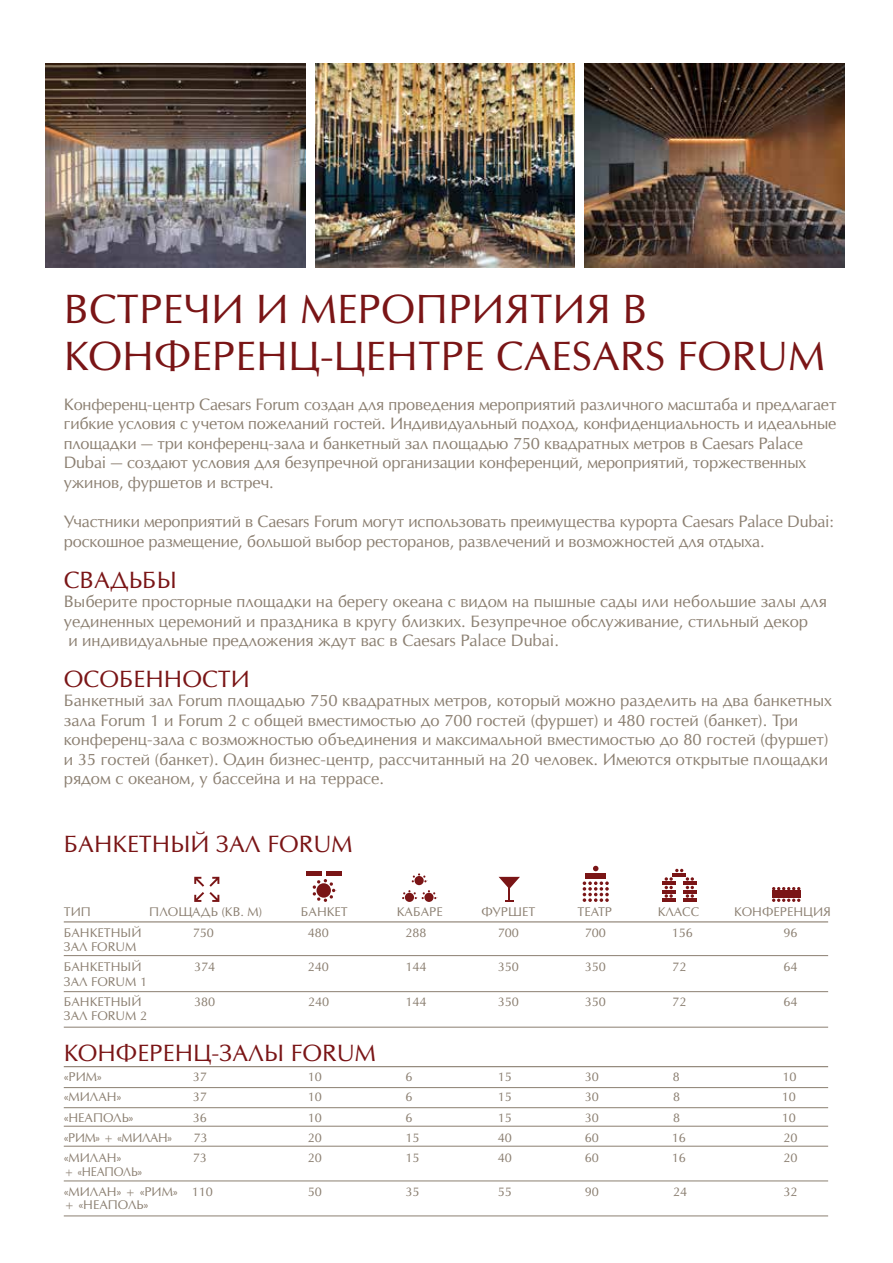
<style>
.page{position:relative;width:893px;height:1263px;background:#fff}
.page>*{position:absolute;margin:0;border:0;box-sizing:border-box;transform-origin:0 0}
.t1{font:39px/46.8px "Opium New";color:#7a1516}
.t2{font:22.5px "Opium New";color:#7a1516}
.t3{font:15.75px/19.5px "Opium New";letter-spacing:-.01em;color:#8b7f71}
.t4{font:12px/20.2px "Opium New";color:#8b7f71}
.t5{font:12px/20.2px "Opium New";color:#8b7f71;scale:.94 1}
.t6{font:12px "Opium New";letter-spacing:-.02em;color:#8b7f71}
</style>
<div class="page">
<img style="left:315px;top:64px;width:260px;height:204px">
<img style="left:46px;top:64px;width:259px;height:204px">
<img style="left:585px;top:64px;width:259px;height:204px">
<hr style="left:64px;top:921px;width:764px;height:1px;background:#8b7f71">
<hr style="left:64px;top:1027px;width:764px;height:1px;background:#8b7f71">
<hr style="left:64px;top:955px;width:764px;height:1px;background:#8b7f71">
<hr style="left:64px;top:991px;width:764px;height:1px;background:#8b7f71">
<hr style="left:64px;top:1066px;width:764px;height:1px;background:#8b7f71">
<hr style="left:64px;top:1126px;width:764px;height:1px;background:#8b7f71">
<hr style="left:64px;top:1087px;width:764px;height:1px;background:#8b7f71">
<hr style="left:64px;top:1107px;width:764px;height:1px;background:#8b7f71">
<hr style="left:64px;top:1146px;width:764px;height:1px;background:#8b7f71">
<hr style="left:64px;top:1181px;width:764px;height:1px;background:#8b7f71">
<hr style="left:64px;top:1216px;width:764px;height:1px;background:#8b7f71">
<div style="left:424px;top:893px;width:10px;height:9px;background:#7a1516;border-radius:50%"></div>
<svg style="left:402px;top:890px;width:34px;height:9px"></svg>
<div style="left:405px;top:893px;width:9px;height:9px;background:#7a1516;border-radius:50%"></div>
<svg style="left:412px;top:873px;width:14px;height:9px"></svg>
<div style="left:414px;top:876px;width:10px;height:9px;background:#7a1516;border-radius:50%"></div>
<svg style="left:312px;top:879px;width:23px;height:23px"></svg>
<div style="left:316px;top:883px;width:15px;height:15px;background:#7a1516;border-radius:50%"></div>
<hr style="left:307px;top:871px;width:15px;height:4px;background:#7a1516">
<hr style="left:326px;top:871px;width:15px;height:4px;background:#7a1516">
<svg style="left:499px;top:877px;width:21px;height:25px"></svg>
<svg style="left:583px;top:881px;width:26px;height:21px"></svg>
<div style="left:585px;top:873px;width:21px;height:5px;background:#7a1516"></div>
<svg style="left:593px;top:866px;width:5px;height:5px"></svg>
<svg style="left:772px;top:887px;width:28px;height:3px"></svg>
<svg style="left:772px;top:898px;width:28px;height:4px"></svg>
<div style="left:772px;top:891px;width:28px;height:7px;background:#7a1516"></div>
<svg style="left:194px;top:877px;width:25px;height:25px"></svg>
<hr style="left:683px;top:881px;width:14px;height:4px;background:#7a1516">
<hr style="left:683px;top:890px;width:14px;height:3px;background:#7a1516">
<hr style="left:683px;top:899px;width:14px;height:3px;background:#7a1516">
<svg style="left:662px;top:869px;width:32px;height:33px"></svg>
<h1 class="t1" style="left:64px;top:286px;width:763px">ВСТРЕЧИ И МЕРОПРИЯТИЯ В<br>КОНФЕРЕНЦ-ЦЕНТРЕ CAESARS FORUM</h1>
<p class="t3" style="left:64px;top:394px;width:774px">Конференц-центр Caesars Forum создан для проведения мероприятий различного масштаба и предлагает гибкие условия с учетом пожеланий гостей. Индивидуальный подход, конфиденциальность и идеальные площадки — три конференц-зала и банкетный зал площадью 750 квадратных метров в Caesars Palace Dubai — создают условия для безупречной организации конференций, мероприятий, торжественных ужинов, фуршетов и встреч.</p>
<p class="t3" style="left:64px;top:511px;width:772px;line-height:20.2px">Участники мероприятий в Caesars Forum могут использовать преимущества курорта Caesars Palace Dubai: роскошное размещение, большой выбор ресторанов, развлечений и возможностей для отдыха.</p>
<h2 class="t2" style="left:64px;top:565px;width:115px">СВАДЬБЫ</h2>
<p class="t3" style="left:64px;top:592px;width:765px">Выберите просторные площадки на берегу океана с видом на пышные сады или небольшие залы для уединенных церемоний и праздника в кругу близких. Безупречное обслуживание, стильный декор<br>и индивидуальные предложения ждут вас в Caesars Palace Dubai.</p>
<h2 class="t2" style="left:64px;top:664px;width:188px">ОСОБЕННОСТИ</h2>
<p class="t3" style="left:64px;top:691px;width:770px">Банкетный зал Forum площадью 750 квадратных метров, который можно разделить на два банкетных зала Forum 1 и Forum 2 с общей вместимостью до 700 гостей (фуршет) и 480 гостей (банкет). Три конференц-зала с возможностью объединения и максимальной вместимостью до 80 гостей (фуршет) и 35 гостей (банкет). Один бизнес-центр, рассчитанный на 20 человек. Имеются открытые площадки рядом с океаном, у бассейна и на террасе.</p>
<h2 class="t2" style="left:64px;top:830px;width:290px">БАНКЕТНЫЙ ЗАЛ FORUM</h2>
<p class="t4" style="left:64px;top:902px;width:29px">ТИП</p>
<p class="t4" style="left:149px;top:902px;width:114px">ПЛОЩАДЬ (КВ. М)</p>
<p class="t4" style="left:301px;top:902px;width:49px">БАНКЕТ</p>
<p class="t4" style="left:397px;top:902px;width:47px">КАБАРЕ</p>
<p class="t4" style="left:481px;top:902px;width:55px">ФУРШЕТ</p>
<p class="t4" style="left:577px;top:902px;width:36px">ТЕАТР</p>
<p class="t4" style="left:658px;top:902px;width:43px">КЛАСС</p>
<p class="t4" style="left:734px;top:902px;width:98px">КОНФЕРЕНЦИЯ</p>
<p class="t4" style="left:64px;top:922px;width:79px">БАНКЕТНЫЙ</p>
<p class="t4" style="left:193px;top:922px;width:23px">750</p>
<p class="t4" style="left:308px;top:922px;width:23px">480</p>
<p class="t4" style="left:405px;top:922px;width:23px">288</p>
<p class="t4" style="left:498px;top:922px;width:23px">700</p>
<p class="t4" style="left:585px;top:922px;width:23px">700</p>
<p class="t4" style="left:672px;top:922px;width:23px">156</p>
<p class="t4" style="left:783px;top:922px;width:16px">96</p>
<p class="t4" style="left:64px;top:936px;width:79px">ЗАЛ FORUM<br>БАНКЕТНЫЙ</p>
<p class="t4" style="left:194px;top:957px;width:23px">374</p>
<p class="t4" style="left:308px;top:957px;width:23px">240</p>
<p class="t4" style="left:405px;top:957px;width:23px">144</p>
<p class="t4" style="left:498px;top:957px;width:23px">350</p>
<p class="t4" style="left:585px;top:957px;width:23px">350</p>
<p class="t4" style="left:672px;top:957px;width:16px">72</p>
<p class="t4" style="left:783px;top:957px;width:16px">64</p>
<p class="t4" style="left:64px;top:971px;width:85px">ЗАЛ FORUM 1<br>БАНКЕТНЫЙ</p>
<p class="t4" style="left:194px;top:991px;width:23px">380</p>
<p class="t4" style="left:308px;top:991px;width:23px">240</p>
<p class="t4" style="left:405px;top:991px;width:23px">144</p>
<p class="t4" style="left:498px;top:991px;width:23px">350</p>
<p class="t4" style="left:585px;top:991px;width:23px">350</p>
<p class="t4" style="left:672px;top:991px;width:16px">72</p>
<p class="t4" style="left:783px;top:991px;width:16px">64</p>
<p class="t4" style="left:64px;top:1006px;width:85px">ЗАЛ FORUM 2</p>
<h2 class="t2" style="left:64px;top:1039px;width:314px">КОНФЕРЕНЦ-ЗАЛЫ FORUM</h2>
<p class="t4" style="left:64px;top:1066px;width:40px">«РИМ»</p>
<p class="t4" style="left:193px;top:1066px;width:16px">37</p>
<p class="t4" style="left:308px;top:1066px;width:16px">10</p>
<p class="t4" style="left:405px;top:1066px;width:9px">6</p>
<p class="t4" style="left:498px;top:1066px;width:16px">15</p>
<p class="t4" style="left:585px;top:1066px;width:16px">30</p>
<p class="t4" style="left:673px;top:1066px;width:9px">8</p>
<p class="t4" style="left:782px;top:1066px;width:16px">10</p>
<p class="t4" style="left:64px;top:1087px;width:59px">«МИЛАН»</p>
<p class="t4" style="left:193px;top:1087px;width:16px">37</p>
<p class="t4" style="left:308px;top:1087px;width:16px">10</p>
<p class="t4" style="left:405px;top:1087px;width:9px">6</p>
<p class="t4" style="left:498px;top:1087px;width:16px">15</p>
<p class="t4" style="left:585px;top:1087px;width:16px">30</p>
<p class="t4" style="left:673px;top:1087px;width:9px">8</p>
<p class="t4" style="left:782px;top:1087px;width:16px">10</p>
<p class="t4" style="left:64px;top:1107px;width:71px">«НЕАПОЛЬ»</p>
<p class="t4" style="left:193px;top:1107px;width:16px">36</p>
<p class="t4" style="left:308px;top:1107px;width:16px">10</p>
<p class="t4" style="left:405px;top:1107px;width:9px">6</p>
<p class="t4" style="left:498px;top:1107px;width:16px">15</p>
<p class="t4" style="left:585px;top:1107px;width:16px">30</p>
<p class="t4" style="left:673px;top:1107px;width:9px">8</p>
<p class="t4" style="left:782px;top:1107px;width:16px">10</p>
<p class="t6" style="left:64px;top:1130px;width:110px">«РИМ» + «МИЛАН»</p>
<p class="t4" style="left:193px;top:1127px;width:16px">73</p>
<p class="t4" style="left:308px;top:1127px;width:16px">20</p>
<p class="t4" style="left:405px;top:1127px;width:16px">15</p>
<p class="t4" style="left:498px;top:1127px;width:16px">40</p>
<p class="t4" style="left:585px;top:1127px;width:16px">60</p>
<p class="t4" style="left:672px;top:1127px;width:16px">16</p>
<p class="t4" style="left:783px;top:1127px;width:16px">20</p>
<p class="t4" style="left:64px;top:1147px;width:59px">«МИЛАН»</p>
<p class="t4" style="left:193px;top:1147px;width:16px">73</p>
<p class="t4" style="left:308px;top:1147px;width:16px">20</p>
<p class="t4" style="left:405px;top:1147px;width:16px">15</p>
<p class="t4" style="left:498px;top:1147px;width:16px">40</p>
<p class="t4" style="left:585px;top:1147px;width:16px">60</p>
<p class="t4" style="left:672px;top:1147px;width:16px">16</p>
<p class="t4" style="left:783px;top:1147px;width:16px">20</p>
<p class="t5" style="left:64px;top:1161px;width:160px">+ «НЕАПОЛЬ»<br>«МИЛАН» + «РИМ» 110</p>
<p class="t4" style="left:308px;top:1181px;width:16px">50</p>
<p class="t4" style="left:405px;top:1181px;width:16px">35</p>
<p class="t4" style="left:498px;top:1181px;width:16px">55</p>
<p class="t4" style="left:585px;top:1181px;width:16px">90</p>
<p class="t4" style="left:673px;top:1181px;width:16px">24</p>
<p class="t4" style="left:783px;top:1181px;width:16px">32</p>
<p class="t4" style="left:64px;top:1195px;width:86px">+ «НЕАПОЛЬ»</p>
</div>
